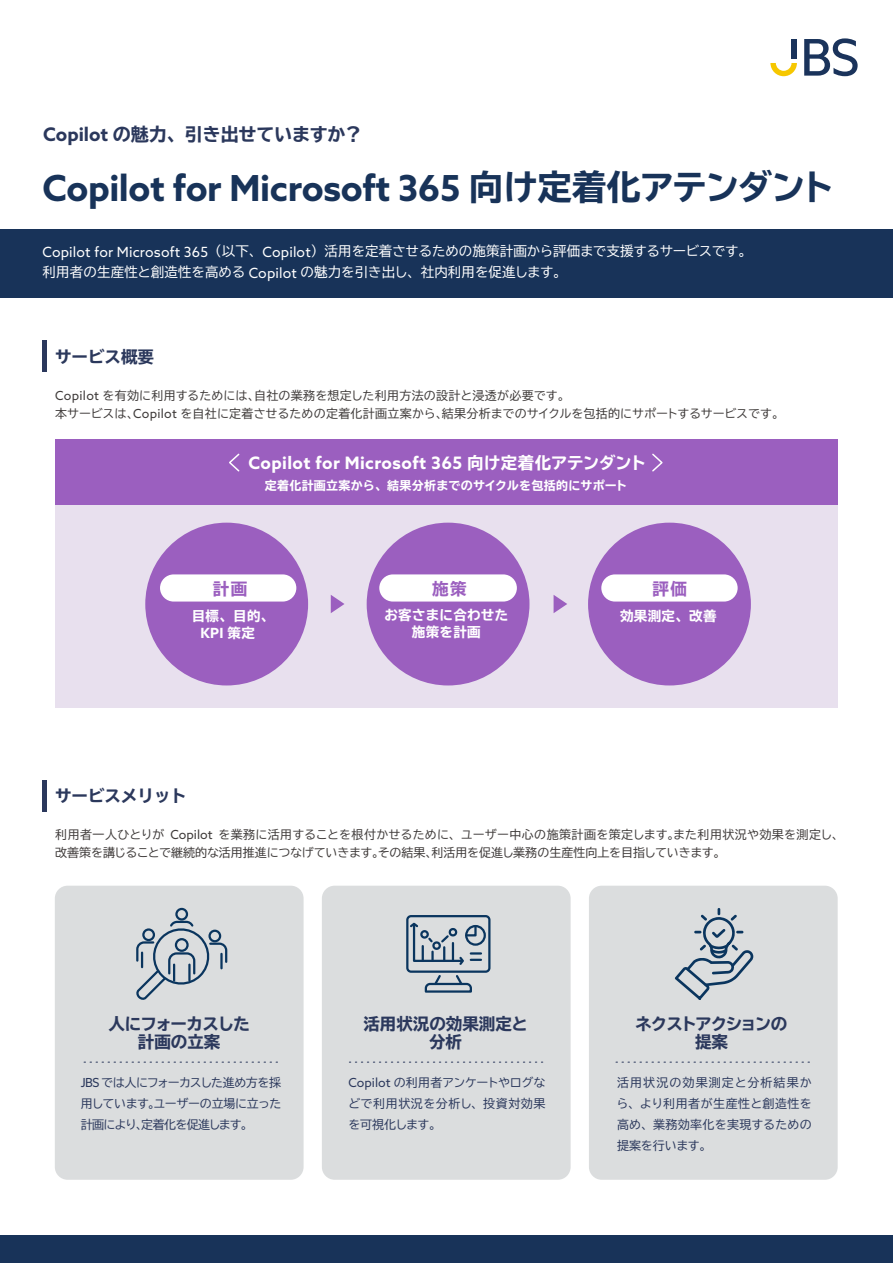
<style>
.page{position:relative;width:893px;height:1263px;background:#fff}
.page>*{position:absolute;margin:0;border:0;box-sizing:border-box;transform-origin:0 0}
.t1{font:700 35.85px "Azo Sans";letter-spacing:-.01em;color:#183359}
.t2{font:700 expanded 18px "TBUD Go Std";letter-spacing:-.005em;color:#2b385c}
.t3{font:700 17.1px "Azo Sans";letter-spacing:.025em;color:#fff}
.t4{font:700 expanded 16.5px/18px "TBUD Go Std";color:#2b385c;text-align:center}
.t5{font:700 expanded 16.5px/18px "TBUD Go Std";letter-spacing:-.03em;color:#2b385c;text-align:center}
.t6{font:700 expanded 16.5px/18px "TBUD Go Std";letter-spacing:-.08em;color:#2b385c;text-align:center}
.t7{font:700 expanded 16.5px "TBUD Go Std";color:#9b5fbf}
.t8{font:700 14.1px "Azo Sans";color:#fff}
.t9{font:13.5px/21px "TBUD Go Std";color:#fff}
.t10{font:700 expanded 13.5px/16.5px "TBUD Go Std";letter-spacing:.025em;color:#fff;text-align:center}
.t11{font:12px/18px "TBUD Go Std";letter-spacing:.005em;color:#3e3a39}
.t12{font:12px/21px "TBUD Go Std";letter-spacing:-.01em;color:#2b385c;text-align:justify}
.t13{font:700 expanded 12px "TBUD Go Std";letter-spacing:.025em;color:#fff}
.s1{font-family:"Azo Sans";font-stretch:normal;font-size:18.75px}
.s2{font-family:"TBUD Go Std";font-stretch:expanded;font-size:34.5px}
.s3{font-family:"Azo Sans";font-size:14.1px}
.s4{font-family:"Azo Sans";font-size:12.45px}
.s5{font-family:"TBUD Go Std";font-stretch:expanded;font-size:16.5px}
.s6{font-family:"TBUD Go Std";font-stretch:expanded;font-size:13.5px}
</style>
<div class="page">
<div style="left:55px;top:457px;width:783px;height:251px;background:#e8e0ee"></div>
<div style="left:145px;top:523px;width:163px;height:162px;background:#9b5fbf;border-radius:50%"></div>
<div style="left:367px;top:523px;width:162px;height:162px;background:#9b5fbf;border-radius:50%"></div>
<div style="left:588px;top:523px;width:163px;height:162px;background:#9b5fbf;border-radius:50%"></div>
<div style="left:0;top:230px;width:893px;height:68px;background:#183359"></div>
<div style="left:589px;top:886px;width:249px;height:294px;background:#dbddde;border-radius:13px"></div>
<div style="left:322px;top:886px;width:249px;height:294px;background:#dbddde;border-radius:13px"></div>
<div style="left:55px;top:886px;width:249px;height:294px;background:#dbddde;border-radius:13px"></div>
<hr style="left:43px;top:780px;width:4px;height:32px;background:#2b385c">
<svg style="left:84px;top:1062px;width:194px;height:1px"></svg>
<svg style="left:349px;top:1062px;width:195px;height:1px"></svg>
<svg style="left:616px;top:1062px;width:194px;height:1px"></svg>
<div style="left:175px;top:908px;width:13px;height:12px;border:2px solid #0a355e;border-radius:50%"></div>
<svg style="left:136px;top:920px;width:92px;height:80px"></svg>
<hr style="left:188px;top:965px;width:3px;height:15px;background:#0a355e">
<div style="left:175px;top:938px;width:14px;height:14px;border:2px solid #0a355e;border-radius:50%"></div>
<div style="left:406px;top:915px;width:84px;height:58px;border:2px solid #0a355e;border-radius:4px"></div>
<svg style="left:424px;top:975px;width:48px;height:18px"></svg>
<div style="left:465px;top:925px;width:21px;height:21px;border:2px solid #0a355e;border-radius:50%"></div>
<svg style="left:408px;top:921px;width:73px;height:46px"></svg>
<svg style="left:675px;top:908px;width:78px;height:92px"></svg>
<div style="left:160px;top:574px;width:136px;height:27px;background:#fff;border-radius:14px"></div>
<div style="left:379px;top:574px;width:138px;height:27px;background:#fff;border-radius:14px"></div>
<div style="left:601px;top:574px;width:137px;height:27px;background:#fff;border-radius:14px"></div>
<div style="left:55px;top:439px;width:783px;height:65px;background:#9b5fbf"></div>
<svg style="left:229px;top:453px;width:11px;height:19px"></svg>
<svg style="left:652px;top:453px;width:11px;height:19px"></svg>
<svg style="left:331px;top:595px;width:13px;height:18px"></svg>
<svg style="left:554px;top:595px;width:13px;height:18px"></svg>
<hr style="left:43px;top:340px;width:4px;height:32px;background:#2b385c">
<div style="left:0;top:1235px;width:893px;height:28px;background:#183359"></div>
<svg style="left:804px;top:38px;width:54px;height:38px"></svg>
<div style="left:791px;top:39px;width:6px;height:20px;background:#1a335b"></div>
<svg style="left:770px;top:63px;width:27px;height:13px"></svg>
<h2 class="t2" style="left:43px;top:124px;width:320px"><span class="s1">Copilot</span> の魅力、引き出せていますか？</h2>
<h1 class="t1" style="left:43px;top:164px;width:794px">Copilot for Microsoft 365 <span class="s2">向け定着化アテンダント</span></h1>
<p class="t9" style="left:43px;top:241px;width:711px"><span class="s3">Copilot for Microsoft 365</span>（以下、<span class="s3">Copilot</span>）活用を定着させるための施策計画から評価まで支援するサービスです。利用者の生産性と創造性を高める <span class="s3">Copilot</span> の魅力を引き出し、社内利用を促進します。</p>
<h3 class="t4" style="left:55px;top:348px;width:100px">サービス概要</h3>
<p class="t11" style="left:55px;top:386px;width:730px"><span class="s4">Copilot</span> を有効に利用するためには、自社の業務を想定した利用方法の設計と浸透が必要です。<br>本サービスは、<span class="s4">Copilot</span> を自社に定着させるための定着化計画立案から、結果分析までのサイクルを包括的にサポートするサービスです。</p>
<h3 class="t3" style="left:248px;top:452px;width:400px">Copilot for Microsoft 365 <span class="s5">向け定着化アテンダント</span></h3>
<p class="t13" style="left:265px;top:479px;width:364px">定着化計画立案から、結果分析までのサイクルを包括的にサポート</p>
<h3 class="t7" style="left:213px;top:579px;width:36px">計画</h3>
<h3 class="t7" style="left:432px;top:579px;width:36px">施策</h3>
<h3 class="t7" style="left:652px;top:579px;width:36px">評価</h3>
<p class="t10" style="left:192px;top:608px;width:84px">目標、目的、</p>
<p class="t8" style="left:200px;top:624px;width:56px">KPI <span class="s6">策定</span></p>
<h3 class="t4" style="left:55px;top:787px;width:133px">サービスメリット</h3>
<p class="t10" style="left:384px;top:607px;width:125px">お客さまに合わせた施策を計画</p>
<p class="t10" style="left:620px;top:608px;width:98px">効果測定、改善</p>
<p class="t11" style="left:55px;top:825px;width:790px">利用者一人ひとりが <span class="s4">Copilot</span> を業務に活用することを根付かせるために、ユーザー中心の施策計画を策定します。また利用状況や効果を測定し、改善策を講じることで継続的な活用推進につなげていきます。その結果、利活用を促進し業務の生産性向上を目指していきます。</p>
<h3 class="t5" style="left:108px;top:1015px;width:143px">人にフォーカスした計画の立案</h3>
<h3 class="t4" style="left:363px;top:1015px;width:166px">活用状況の効果測定と分析</h3>
<h3 class="t6" style="left:635px;top:1015px;width:154px">ネクストアクションの提案</h3>
<p class="t12" style="left:81px;top:1072px;width:202px"><span class="s4">JBS</span> では人にフォーカスした進め方を採用しています。ユーザーの立場に立った計画により、定着化を促進します。</p>
<p class="t12" style="left:348px;top:1072px;width:199px"><span class="s4">Copilot</span> の利用者アンケートやログなどで利用状況を分析し、投資対効果を可視化します。</p>
<p class="t12" style="left:616px;top:1072px;width:197px">活用状況の効果測定と分析結果から、より利用者が生産性と創造性を高め、業務効率化を実現するための提案を行います。</p>
</div>
